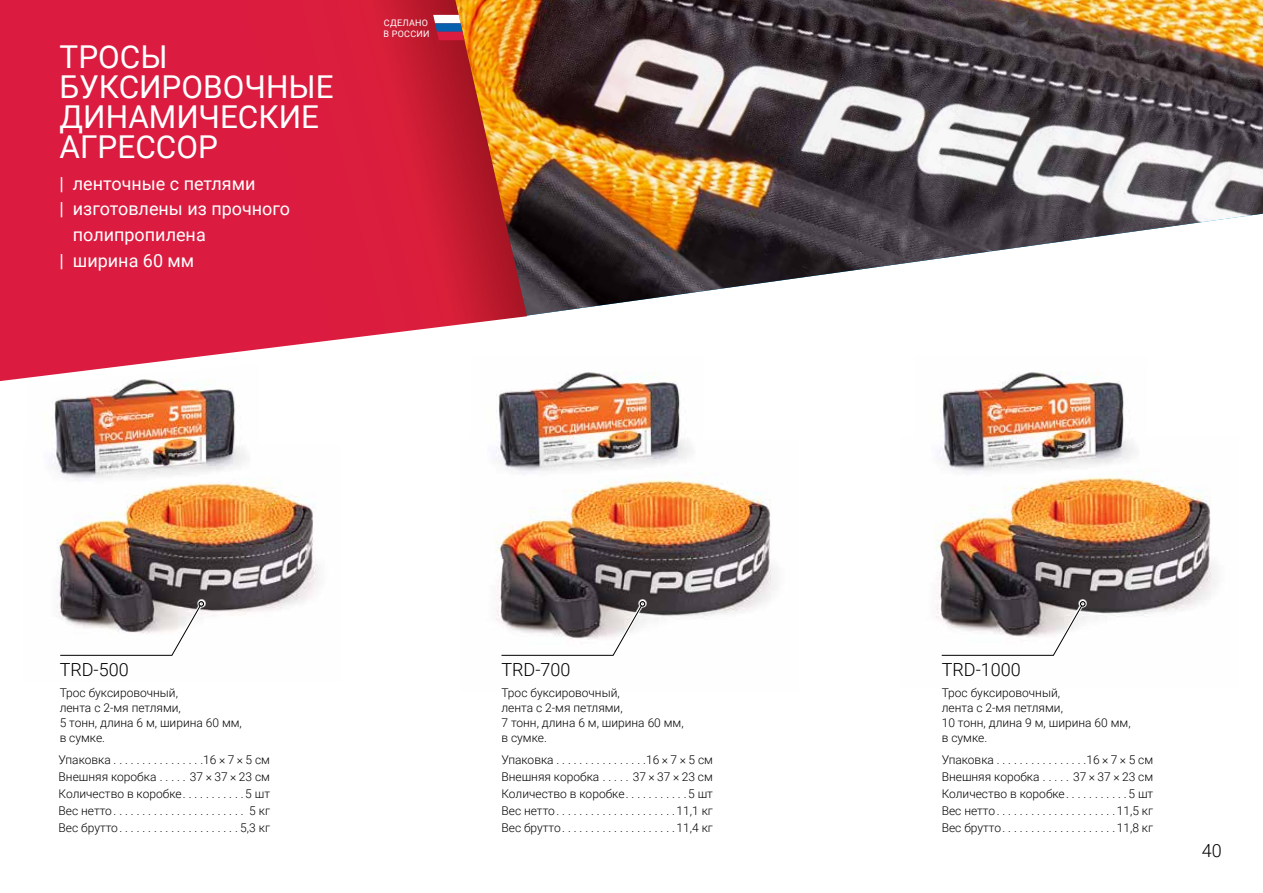
<style>
.page{position:relative;width:1263px;height:893px;background:#fff}
.page>*{position:absolute;margin:0;border:0;box-sizing:border-box;transform-origin:0 0}
.t1{font:31.5px/30px "Roboto";color:#fff}
.t2{font:18px "Roboto";color:#fff}
.t3{font:300 18px "Roboto";color:#000}
.t4{font:300 12px/17.1px "Roboto";color:#000}
.t5{font:9px/10.5px "Roboto";letter-spacing:.025em;color:#fff}
</style>
<div class="page">
<img style="left:527px;top:0;width:736px;height:316px">
<svg style="left:0;top:0;width:527px;height:381px;background:#d83047"></svg>
<img style="left:57px;top:482px;width:261px;height:135px">
<img style="left:495px;top:483px;width:281px;height:139px">
<img style="left:935px;top:481px;width:281px;height:138px">
<svg style="left:59px;top:600px;width:146px;height:17px"></svg>
<svg style="left:59px;top:601px;width:145px;height:55px"></svg>
<svg style="left:500px;top:600px;width:147px;height:22px"></svg>
<svg style="left:501px;top:601px;width:144px;height:55px"></svg>
<svg style="left:940px;top:600px;width:147px;height:20px"></svg>
<svg style="left:941px;top:601px;width:144px;height:55px"></svg>
<img style="left:26px;top:364px;width:233px;height:139px">
<img style="left:471px;top:357px;width:233px;height:138px">
<img style="left:935px;top:372px;width:212px;height:123px">
<svg style="left:433px;top:15px;width:31px;height:25px"></svg>
<h1 class="t1" style="left:60px;top:41px;width:276px">ТРОСЫ<br>БУКСИРОВОЧНЫЕ<br>ДИНАМИЧЕСКИЕ<br>АГРЕССОР</h1>
<h2 class="t2" style="left:60px;top:171px;width:197px">| ленточные с петлями</h2>
<h2 class="t2" style="left:60px;top:196px;width:232px">| изготовлены из прочного</h2>
<h2 class="t2" style="left:73px;top:222px;width:134px">полипропилена</h2>
<h2 class="t2" style="left:60px;top:247px;width:136px">| ширина 60 мм</h2>
<p class="t5" style="left:384px;top:18px;width:47px">CДЕЛАНО<br>В РОССИИ</p>
<h2 class="t3" style="left:60px;top:657px;width:71px">TRD-500</h2>
<h2 class="t3" style="left:501px;top:657px;width:71px">TRD-700</h2>
<h2 class="t3" style="left:942px;top:657px;width:81px">TRD-1000</h2>
<p class="t4" style="left:60px;top:685px;width:184px;line-height:15px">Трос буксировочный,<br>лента с 2-мя петлями,<br>5 тонн, длина 6 м, ширина 60 мм, в сумке.</p>
<p class="t4" style="left:501px;top:685px;width:184px;line-height:15px">Трос буксировочный,<br>лента с 2-мя петлями,<br>7 тонн, длина 6 м, ширина 60 мм, в сумке.</p>
<p class="t4" style="left:942px;top:685px;width:190px;line-height:15px">Трос буксировочный,<br>лента с 2-мя петлями,<br>10 тонн, длина 9 м, ширина 60 мм, в сумке.</p>
<p class="t4" style="left:59px;top:751px;width:213px;text-align:justify">Упаковка . . . . . . . . . . . . . . . 16 × 7 × 5 см Внешняя коробка . . . . . 37 × 37 × 23 см Количество в коробке . . . . . . . . . . 5 шт Вес нетто . . . . . . . . . . . . . . . . . . . . . . . 5 кг Вес брутто . . . . . . . . . . . . . . . . . . . . 5,3 кг</p>
<p class="t4" style="left:501px;top:751px;width:213px;text-align:justify">Упаковка . . . . . . . . . . . . . . . 16 × 7 × 5 см Внешняя коробка . . . . . 37 × 37 × 23 см Количество в коробке . . . . . . . . . . 5 шт Вес нетто . . . . . . . . . . . . . . . . . . . . 11,1 кг Вес брутто . . . . . . . . . . . . . . . . . . . 11,4 кг</p>
<p class="t4" style="left:942px;top:751px;width:213px;text-align:justify">Упаковка . . . . . . . . . . . . . . . 16 × 7 × 5 см Внешняя коробка . . . . . 37 × 37 × 23 см Количество в коробке . . . . . . . . . . 5 шт Вес нетто . . . . . . . . . . . . . . . . . . . . 11,5 кг Вес брутто . . . . . . . . . . . . . . . . . . . 11,8 кг</p>
<h2 class="t3" style="left:1202px;top:838px;width:21px">40</h2>
</div>
